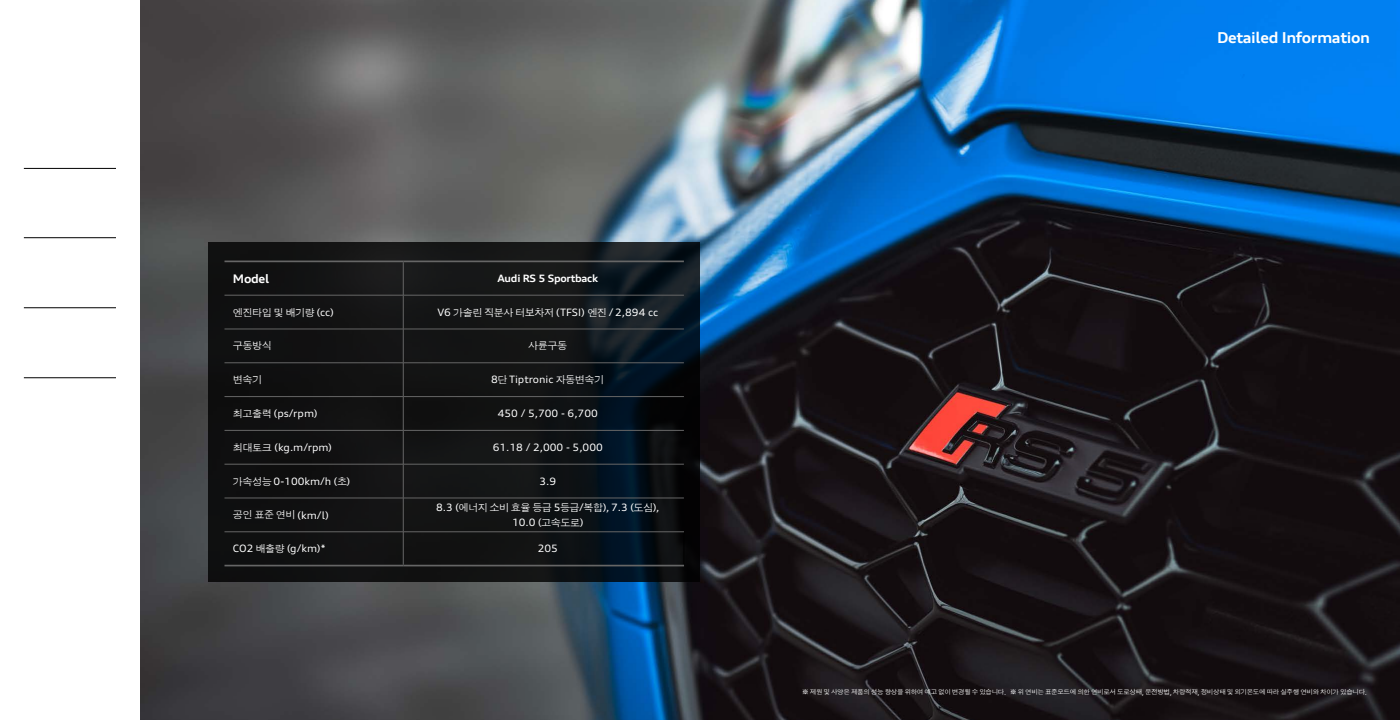
<style>
.page{position:relative;width:1400px;height:720px;background:#fff}
.page>*{position:absolute;margin:0;border:0;box-sizing:border-box;transform-origin:0 0}
.t1{font:700 expanded 15px "Audi Type";letter-spacing:-.025em;color:#fff}
.t2{font:700 expanded 11.8px "Audi Type";letter-spacing:-.025em;color:#fff}
.t3{font:expanded 10.1px "Audi Type";color:#fff}
.t4{font:10.1px "Audi Type KR";letter-spacing:-.05em;color:#fff}
.t5{font:700 expanded 10.1px "Audi Type";letter-spacing:-.025em;color:#fff}
.t6{font:6.5px "Audi Type KR";letter-spacing:-.05em;color:#fff}
.s1{font-family:"Audi Type";font-stretch:expanded}
.s2{font-family:"Audi Type KR";font-stretch:normal}
</style>
<div class="page">
<hr style="left:24px;top:168px;width:92px;height:1px;background:#000">
<hr style="left:24px;top:237px;width:92px;height:1px;background:#000">
<hr style="left:24px;top:308px;width:92px;height:1px;background:#000">
<hr style="left:24px;top:378px;width:92px;height:1px;background:#000">
<img style="left:140px;top:0;width:1260px;height:720px">
<svg style="left:208px;top:242px;width:492px;height:340px;fill:#111214"></svg>
<hr style="left:684px;top:532px;width:1px;height:33px;background:#000">
<hr style="left:403px;top:262px;width:1px;height:33px;background:#666">
<hr style="left:225px;top:295px;width:178px;height:1px;background:#666">
<hr style="left:403px;top:295px;width:281px;height:1px;background:#666">
<hr style="left:403px;top:295px;width:1px;height:34px;background:#666">
<hr style="left:225px;top:329px;width:178px;height:1px;background:#666">
<hr style="left:403px;top:329px;width:281px;height:1px;background:#666">
<hr style="left:403px;top:329px;width:1px;height:34px;background:#666">
<hr style="left:225px;top:363px;width:178px;height:1px;background:#666">
<hr style="left:403px;top:363px;width:281px;height:1px;background:#666">
<hr style="left:403px;top:363px;width:1px;height:33px;background:#666">
<hr style="left:225px;top:396px;width:178px;height:1px;background:#666">
<hr style="left:403px;top:396px;width:281px;height:1px;background:#666">
<hr style="left:403px;top:397px;width:1px;height:33px;background:#666">
<hr style="left:225px;top:430px;width:178px;height:1px;background:#666">
<hr style="left:225px;top:464px;width:178px;height:1px;background:#666">
<hr style="left:403px;top:464px;width:281px;height:1px;background:#666">
<hr style="left:225px;top:498px;width:178px;height:1px;background:#666">
<hr style="left:403px;top:498px;width:281px;height:1px;background:#666">
<hr style="left:225px;top:532px;width:178px;height:1px;background:#666">
<hr style="left:403px;top:532px;width:281px;height:1px;background:#666">
<hr style="left:403px;top:532px;width:1px;height:33px;background:#666">
<hr style="left:225px;top:261px;width:178px;height:1px;background:#666">
<hr style="left:403px;top:261px;width:281px;height:1px;background:#666">
<hr style="left:225px;top:565px;width:178px;height:1px;background:#666">
<hr style="left:403px;top:565px;width:281px;height:1px;background:#666">
<hr style="left:403px;top:431px;width:1px;height:33px;background:#666">
<hr style="left:403px;top:464px;width:1px;height:34px;background:#666">
<hr style="left:403px;top:498px;width:1px;height:34px;background:#666">
<hr style="left:403px;top:430px;width:281px;height:1px;background:#666">
<p class="t2" style="left:233px;top:271px;width:38px">Model</p>
<p class="t5" style="left:497px;top:272px;width:102px">Audi RS 5 Sportback</p>
<p class="t4" style="left:233px;top:306px;width:103px">엔진타입 및 배기량 <span class="s1">(cc)</span></p>
<p class="t3" style="left:437px;top:306px;width:222px">V6 <span class="s2">가솔린 직분사 터보차저</span> (TFSI) <span class="s2">엔진</span> / 2,894 cc</p>
<p class="t4" style="left:233px;top:339px;width:41px">구동방식</p>
<p class="t4" style="left:528px;top:339px;width:41px">사륜구동</p>
<p class="t4" style="left:233px;top:373px;width:31px">변속기</p>
<p class="t3" style="left:491px;top:373px;width:115px">8<span class="s2">단</span> Tiptronic <span class="s2">자동변속기</span></p>
<p class="t3" style="left:233px;top:407px;width:86px"><span class="s2">최고출력</span> (ps/rpm)</p>
<p class="t3" style="left:498px;top:407px;width:102px">450 / 5,700 - 6,700</p>
<p class="t3" style="left:233px;top:441px;width:101px"><span class="s2">최대토크</span> (kg.m/rpm)</p>
<p class="t3" style="left:493px;top:441px;width:112px">61.18 / 2,000 - 5,000</p>
<p class="t3" style="left:233px;top:475px;width:119px"><span class="s2">가속성능</span> 0-100km/h (<span class="s2">초</span>)</p>
<p class="t3" style="left:539px;top:475px;width:18px">3.9</p>
<p class="t4" style="left:233px;top:509px;width:97px">공인 표준 연비 <span class="s1">(km/l)</span></p>
<p class="t4" style="left:436px;top:501px;width:225px"><span class="s1">8.3 (</span>에너지 소비 효율 등급 <span class="s1">5</span>등급<span class="s1">/</span>복합<span class="s1">), 7.3 (</span>도심<span class="s1">),</span></p>
<p class="t3" style="left:512px;top:516px;width:73px">10.0 (<span class="s2">고속도로</span>)</p>
<p class="t3" style="left:233px;top:542px;width:94px">CO2 <span class="s2">배출량</span> (g/km)*</p>
<p class="t3" style="left:538px;top:542px;width:22px">205</p>
<h1 class="t1" style="left:1217px;top:28px;width:154px">Detailed Information</h1>
<p class="t6" style="left:802px;top:688px;width:566px">※ 제원 및 사양은 제품의 성능 향상을 위하여 예고 없이 변경될 수 있습니다<span class="s1">.</span> ※ 위 연비는 표준모드에 의한 연비로서 도로상태<span class="s1">,</span> 운전방법<span class="s1">,</span> 차량적재<span class="s1">,</span> 정비상태 및 외기온도에 따라 실주행 연비와 차이가 있습니다<span class="s1">.</span></p>
</div>
